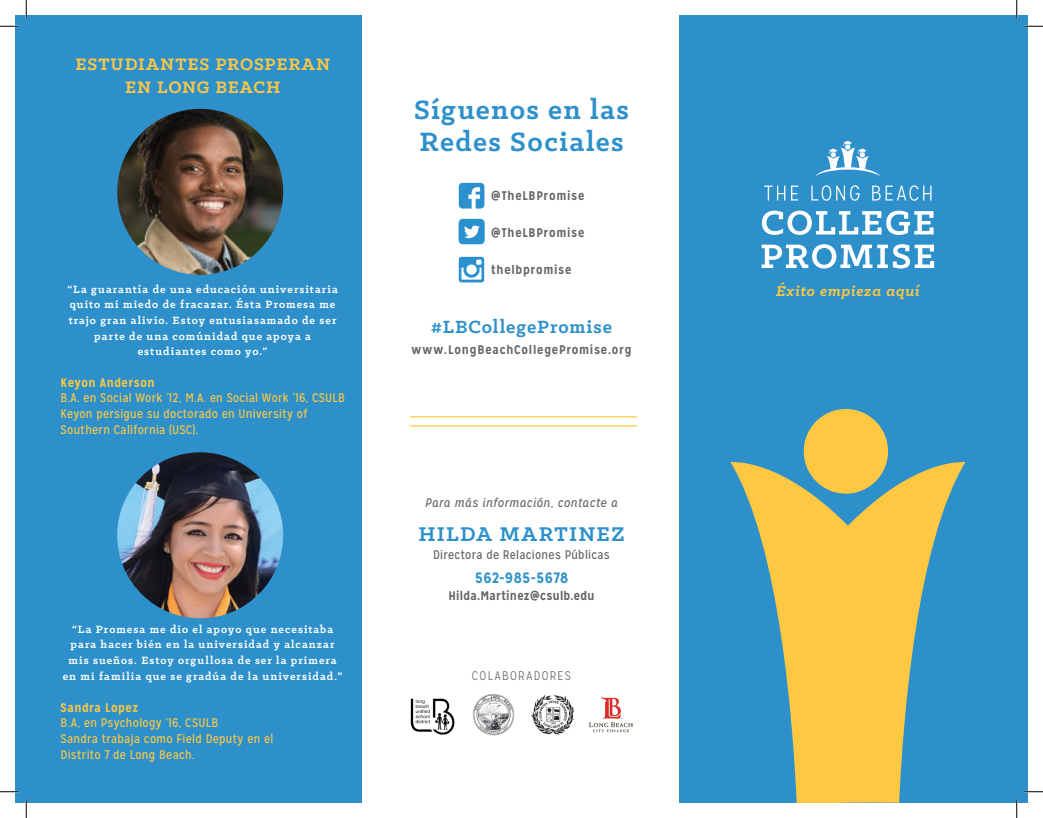
<style>
.page{position:relative;width:1043px;height:818px;background:#fff}
.page>*{position:absolute;margin:0;border:0;box-sizing:border-box;transform-origin:0 0}
.t1{font:700 30px "Klinic Slab";letter-spacing:.045em;color:#2d90ca}
.t2{font:700 22.5px "Klinic Slab";letter-spacing:.055em;color:#2d90ca}
.Paragraph_Style_5{font:700 20px "Klinic Slab";letter-spacing:.05em;color:#2d90ca}
.t3{font:700 18.75px "Klinic Slab";letter-spacing:.05em;color:#ffc843}
.t4{font:italic 700 16.25px "Klinic Slab";letter-spacing:.045em;color:#ffc843}
.t5{font:700 15px "Mission Gothic";letter-spacing:.03em;color:#2d90ca}
.quote{font:12.5px/15.6px "Mission Gothic";letter-spacing:.02em;color:#ffc843}
.little_type{font:12.5px/15.6px "Mission Gothic";letter-spacing:.025em;color:#ffc843}
.QUESTIONS{font:700 12.5px "Mission Gothic";letter-spacing:.06em;color:#636466}
.Paragraph_Style_2{font:700 12.5px "Mission Gothic";letter-spacing:.06em;color:#636466}
.t6{font:12.5px "Mission Gothic";letter-spacing:.02em;color:#636466}
.Promise_Header{font:italic 12.5px "Mission Gothic";letter-spacing:.035em;color:#636466}
.Paragraph_Style_2-2{font:700 12.5px "Mission Gothic";letter-spacing:.015em;color:#636466}
.t7{font:300 12.5px "Mission Gothic";letter-spacing:.105em;color:#636466}
.quote-2{font:700 11.88px/15.6px "Klinic Slab";letter-spacing:.09em;color:#fff;text-align:center}
.s1{font-weight:700}
</style>
<div class="page">
<div style="left:15px;top:15px;width:347px;height:787px;background:#2d90ca"></div>
<div style="left:679px;top:15px;width:349px;height:787px;background:#2d90ca"></div>
<img style="left:117px;top:109px;width:166px;height:166px;border-radius:83px">
<img style="left:117px;top:452px;width:166px;height:166px;border-radius:83px">
<div style="left:803px;top:409px;width:85px;height:84px;background:#ffc843;border-radius:50%"></div>
<svg style="left:730px;top:456px;width:235px;height:346px;fill:#ffc843"></svg>
<svg style="left:764px;top:185px;width:21px;height:15px"></svg>
<svg style="left:791px;top:185px;width:7px;height:15px"></svg>
<svg style="left:811px;top:185px;width:48px;height:16px"></svg>
<svg style="left:872px;top:185px;width:59px;height:16px"></svg>
<svg style="left:762px;top:211px;width:171px;height:24px"></svg>
<svg style="left:761px;top:244px;width:173px;height:24px"></svg>
<svg style="left:815px;top:141px;width:65px;height:36px"></svg>
<img style="left:473px;top:694px;width:41px;height:41px">
<img style="left:531px;top:694px;width:42px;height:41px">
<img style="left:589px;top:696px;width:44px;height:36px">
<img style="left:410px;top:698px;width:45px;height:36px">
<img style="left:458px;top:182px;width:27px;height:27px">
<img style="left:458px;top:256px;width:27px;height:27px">
<img style="left:458px;top:218px;width:27px;height:27px">
<hr style="left:410px;top:416px;width:226px;height:1px;background:#ffc843">
<hr style="left:410px;top:425px;width:226px;height:1px;background:#ffc843">
<svg style="left:0;top:25px;width:19px;height:2px"></svg>
<svg style="left:1024px;top:25px;width:18px;height:2px"></svg>
<svg style="left:0;top:791px;width:19px;height:1px"></svg>
<svg style="left:1024px;top:791px;width:18px;height:1px"></svg>
<svg style="left:25px;top:0;width:2px;height:19px"></svg>
<svg style="left:25px;top:799px;width:2px;height:19px"></svg>
<svg style="left:1016px;top:0;width:1px;height:19px"></svg>
<svg style="left:1015px;top:799px;width:2px;height:19px"></svg>
<p class="t3" style="left:75px;top:52px;width:256px">ESTUDIANTES PROSPERAN</p>
<p class="t3" style="left:125px;top:75px;width:157px">EN LONG BEACH</p>
<p class="quote-2" style="left:67px;top:281px;width:272px">“La guarantía de una educación universitaria quito mi miedo de fracazar. Ésta Promesa me trajo gran alivio. Estoy entusiasamado de ser parte de una comúnidad que apoya a estudiantes como yo.”</p>
<p class="quote" style="left:61px;top:375px;width:286px"><span class="s1">Keyon Anderson<br></span>B.A. en Social Work ’12, M.A. en Social Work ’16, CSULB Keyon persigue su doctorado en University of Southern California (USC).</p>
<p class="quote-2" style="left:63px;top:620px;width:281px">“La Promesa me dio el apoyo que necesitaba para hacer bién en la universidad y alcanzar mis sueños. Estoy orgullosa de ser la primera en mi familia que se gradúa de la universidad.”</p>
<p class="little_type" style="left:61px;top:699px;width:159px"><span class="s1">Sandra Lopez<br></span>B.A, en Psychology ‘16, CSULB</p>
<p class="little_type" style="left:61px;top:730px;width:214px">Sandra trabaja como Field Deputy en el</p>
<p class="little_type" style="left:61px;top:746px;width:135px">Distrito 7 de Long Beach.</p>
<p class="t1" style="left:414px;top:90px;width:216px">Síguenos en las</p>
<p class="t1" style="left:419px;top:122px;width:206px">Redes Sociales</p>
<p class="QUESTIONS" style="left:491px;top:188px;width:95px">@TheLBPromise</p>
<p class="QUESTIONS" style="left:491px;top:225px;width:95px">@TheLBPromise</p>
<p class="QUESTIONS" style="left:491px;top:261px;width:82px">thelbpromise</p>
<p class="Paragraph_Style_5" style="left:431px;top:314px;width:183px">#LBCollegePromise</p>
<p class="Paragraph_Style_2" style="left:411px;top:342px;width:222px">www.LongBeachCollegePromise.org</p>
<p class="Promise_Header" style="left:425px;top:495px;width:194px">Para más información, contacte a</p>
<p class="t2" style="left:418px;top:519px;width:207px">HILDA MARTINEZ</p>
<p class="t6" style="left:433px;top:546px;width:178px">Directora de Relaciones Públicas</p>
<p class="t5" style="left:474px;top:568px;width:95px">562-985-5678</p>
<p class="Paragraph_Style_2-2" style="left:448px;top:587px;width:148px">Hilda.Martinez@csulb.edu</p>
<p class="t7" style="left:472px;top:668px;width:101px">COLABORADORES</p>
<p class="t4" style="left:776px;top:280px;width:145px">Éxito empieza aquí</p>
</div>
